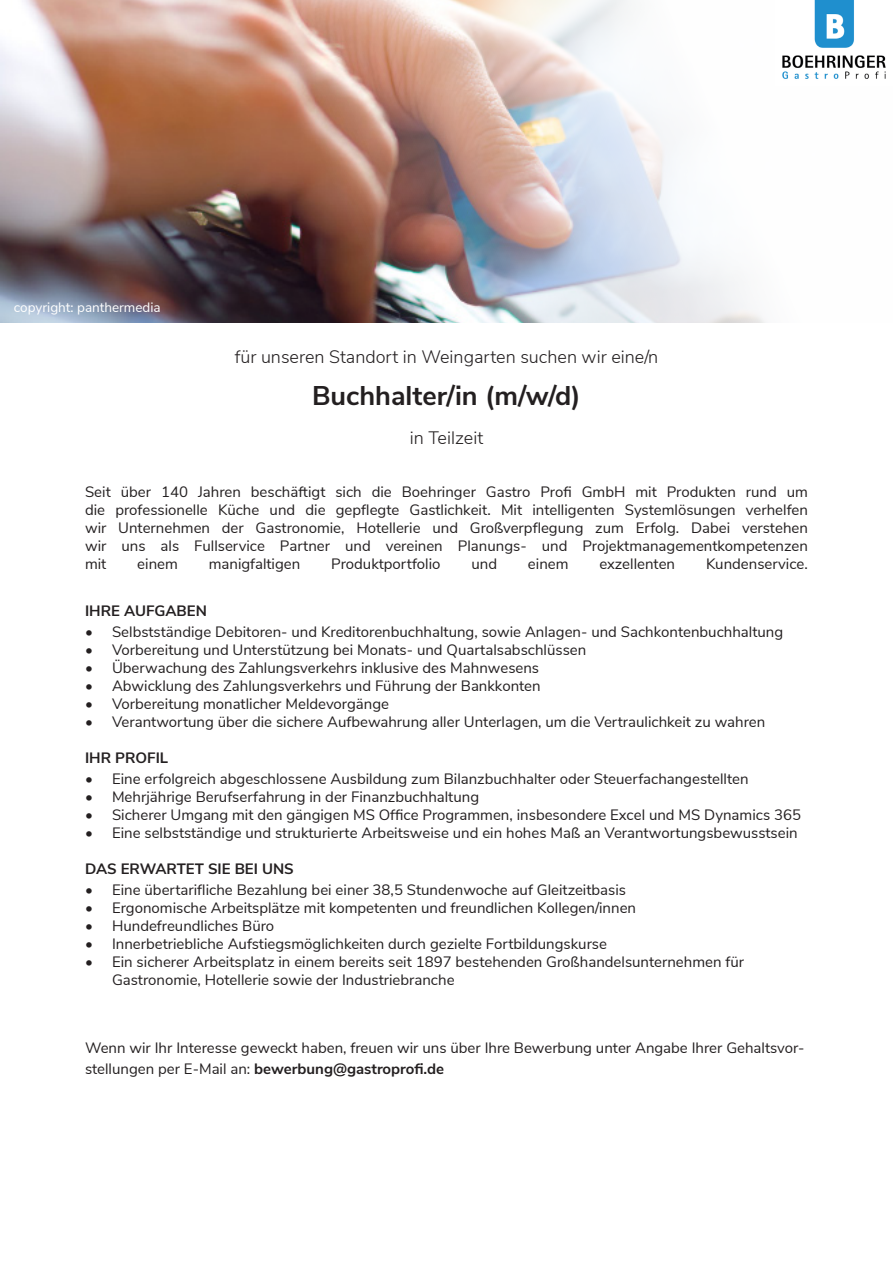
<style>
.page{position:relative;width:893px;height:1263px;background:#fff}
.page>*{position:absolute;margin:0;border:0;box-sizing:border-box;transform-origin:0 0}
.t1{font:700 27px "Nunito Sans";color:#231f20}
.t2{font:300 18px "Nunito Sans";color:#231f20}
.t3{font:15px/18px "Nunito Sans";color:#231f20}
.t4{font:700 15px "Nunito Sans";color:#231f20}
.t5{font:13.5px "Nunito Sans";color:#fff}
.s1{font-weight:700}
</style>
<div class="page">
<img style="left:0;top:0;width:765px;height:322px">
<img style="left:782px;top:0;width:104px;height:79px">
<p class="t5" style="left:14px;top:298px;width:148px">copyright: panthermedia</p>
<p class="t2" style="left:235px;top:343px;width:425px">für unseren Standort in Weingarten suchen wir eine/n</p>
<p class="t1" style="left:312px;top:375px;width:270px">Buchhalter/in (m/w/d)</p>
<p class="t2" style="left:410px;top:424px;width:75px">in Teilzeit</p>
<p class="t3" style="left:85px;top:482px;width:724px;text-align:justify">Seit über 140 Jahren beschäftigt sich die Boehringer Gastro Profi GmbH mit Produkten rund um die professionelle Küche und die gepflegte Gastlichkeit. Mit intelligenten Systemlösungen verhelfen wir Unternehmen der Gastronomie, Hotellerie und Großverpflegung zum Erfolg. Dabei verstehen wir uns als Fullservice Partner und vereinen Planungs- und Projektmanagementkompetenzen mit</p>
<p class="t3" style="left:137px;top:554px;width:42px">einem</p>
<p class="t3" style="left:209px;top:554px;width:93px">manigfaltigen</p>
<p class="t3" style="left:331px;top:554px;width:111px">Produktportfolio</p>
<p class="t3" style="left:471px;top:554px;width:27px">und</p>
<p class="t3" style="left:528px;top:554px;width:42px">einem</p>
<p class="t3" style="left:599px;top:554px;width:77px">exzellenten</p>
<p class="t3" style="left:706px;top:554px;width:103px">Kundenservice.</p>
<p class="t4" style="left:85px;top:600px;width:123px">IHRE AUFGABEN</p>
<p class="t3" style="left:85px;top:622px;width:700px">• Selbstständige Debitoren- und Kreditorenbuchhaltung, sowie Anlagen- und Sachkontenbuchhaltung</p>
<p class="t3" style="left:85px;top:640px;width:503px">• Vorbereitung und Unterstützung bei Monats- und Quartalsabschlüssen</p>
<p class="t3" style="left:85px;top:658px;width:456px">• Überwachung des Zahlungsverkehrs inklusive des Mahnwesens</p>
<p class="t3" style="left:85px;top:676px;width:457px">• Abwicklung des Zahlungsverkehrs und Führung der Bankkonten</p>
<p class="t3" style="left:85px;top:694px;width:306px">• Vorbereitung monatlicher Meldevorgänge</p>
<p class="t3" style="left:85px;top:712px;width:682px">• Verantwortung über die sichere Aufbewahrung aller Unterlagen, um die Vertraulichkeit zu wahren</p>
<p class="t4" style="left:85px;top:747px;width:85px">IHR PROFIL</p>
<p class="t3" style="left:85px;top:769px;width:665px">• Eine erfolgreich abgeschlossene Ausbildung zum Bilanzbuchhalter oder Steuerfachangestellten</p>
<p class="t3" style="left:85px;top:787px;width:396px">• Mehrjährige Berufserfahrung in der Finanzbuchhaltung</p>
<p class="t3" style="left:85px;top:805px;width:717px">• Sicherer Umgang mit den gängigen MS Office Programmen, insbesondere Excel und MS Dynamics 365</p>
<p class="t3" style="left:85px;top:823px;width:714px">• Eine selbstständige und strukturierte Arbeitsweise und ein hohes Maß an Verantwortungsbewusstsein</p>
<p class="t4" style="left:85px;top:858px;width:210px">DAS ERWARTET SIE BEI UNS</p>
<p class="t3" style="left:85px;top:880px;width:543px">• Eine übertarifliche Bezahlung bei einer 38,5 Stundenwoche auf Gleitzeitbasis</p>
<p class="t3" style="left:85px;top:898px;width:553px">• Ergonomische Arbeitsplätze mit kompetenten und freundlichen Kollegen/innen</p>
<p class="t3" style="left:85px;top:916px;width:191px">• Hundefreundliches Büro</p>
<p class="t3" style="left:85px;top:934px;width:523px">• Innerbetriebliche Aufstiegsmöglichkeiten durch gezielte Fortbildungskurse</p>
<p class="t3" style="left:112px;top:952px;width:633px;text-indent:-27px">• Ein sicherer Arbeitsplatz in einem bereits seit 1897 bestehenden Großhandelsunternehmen für<br>Gastronomie, Hotellerie sowie der Industriebranche</p>
<p class="t3" style="left:85px;top:1036px;width:721px;line-height:21.6px">Wenn wir Ihr Interesse geweckt haben, freuen wir uns über Ihre Bewerbung unter Angabe Ihrer Gehaltsvor&shy;stellungen per E-Mail an: <span class="s1">bewerbung@gastroprofi.de</span></p>
</div>
